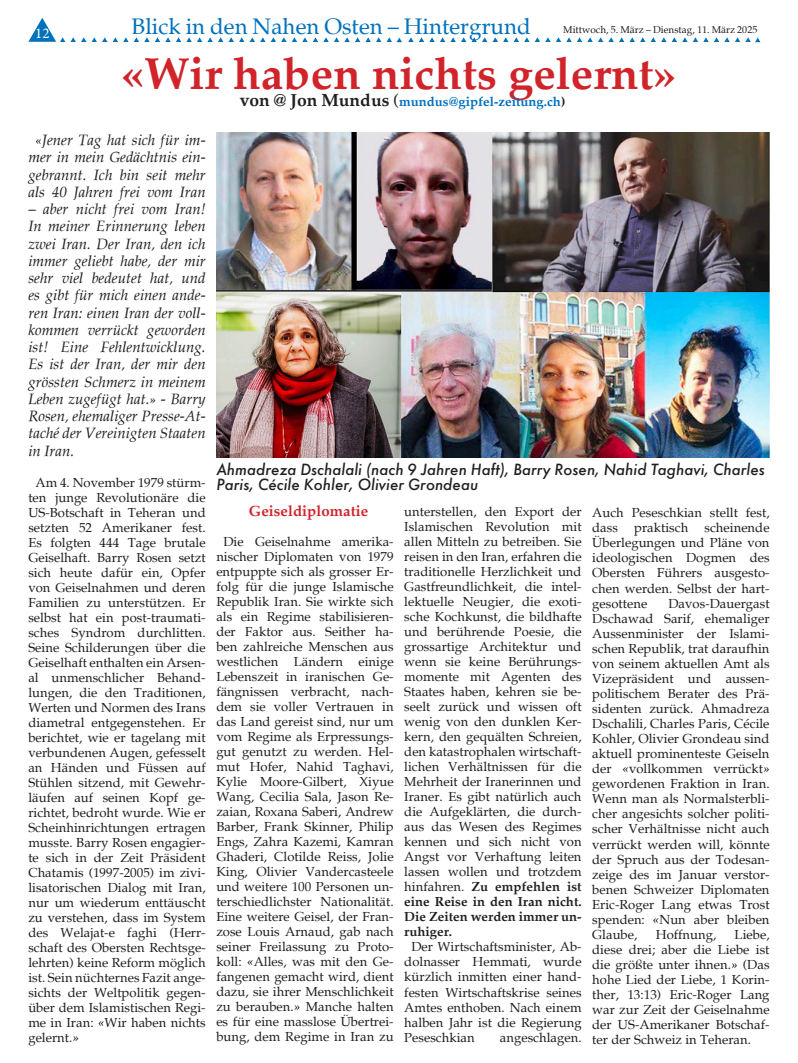
<style>
.page{position:relative;width:798px;height:1063px;background:#fff}
.page>*{position:absolute;margin:0;border:0;box-sizing:border-box;transform-origin:0 0}
.t1{font:700 45px "Palatia";color:#d1232a}
.Seitenrubrik{font:22.5px "Palatia";color:#0072bc}
.t2{font:italic 15px/17.2px "Palatia";color:#231f20;text-align:center}
.Lauftext{font:italic 500 15px/15px "Futura";color:#231f20}
.t3{font:700 15px "Palatia";color:#d1232a}
.t4{font:15px "Minion Pro";color:#fff}
.t5{font:13.12px/15px "Palatia";color:#231f20;text-align:justify}
.Lauftext-2{font:700 13.12px "Palatia";color:#0070c0}
.t6{font:10px "Palatia";color:#231f20}
.s1{font-size:17.5px;color:#231f20}
.s2{font-weight:400;font-size:17.5px;color:#231f20}
.s3{color:#231f20}
.s4{font-size:13.12px;color:#000}
.s5{font-style:italic;color:#000}
.s6{font-weight:700}
</style>
<div class="page">
<svg style="left:113px;top:37px;width:15px;height:5px"></svg>
<svg style="left:134px;top:37px;width:15px;height:5px"></svg>
<svg style="left:155px;top:37px;width:152px;height:5px"></svg>
<svg style="left:313px;top:37px;width:15px;height:5px"></svg>
<svg style="left:334px;top:37px;width:15px;height:5px"></svg>
<svg style="left:28px;top:18px;width:79px;height:24px"></svg>
<svg style="left:355px;top:37px;width:47px;height:5px"></svg>
<svg style="left:408px;top:37px;width:47px;height:5px"></svg>
<svg style="left:461px;top:37px;width:15px;height:5px"></svg>
<svg style="left:482px;top:37px;width:15px;height:5px"></svg>
<svg style="left:503px;top:37px;width:152px;height:5px"></svg>
<svg style="left:661px;top:37px;width:15px;height:5px"></svg>
<svg style="left:682px;top:37px;width:15px;height:5px"></svg>
<svg style="left:703px;top:37px;width:57px;height:5px"></svg>
<img style="left:216px;top:133px;width:553px;height:324px">
<p class="Seitenrubrik" style="left:131px;top:13px;width:401px">Blick in den Nahen Osten – Hintergrund</p>
<p class="t4" style="left:35px;top:23px;width:16px">12</p>
<p class="t6" style="left:563px;top:23px;width:195px">Mittwoch, 5. März – Dienstag, 11. März 2025</p>
<p class="t1" style="left:122px;top:46px;width:556px">«Wir haben nichts gelernt»</p>
<p class="Lauftext-2" style="left:239px;top:94px;width:327px"><span class="s1">von @ Jon Mundus</span> <span class="s2">(</span>mundus@gipfel-zeitung.ch<span class="s3">)</span></p>
<p class="t2" style="left:28px;top:131px;width:179px"><span class="s4">«</span>Jener Tag hat sich für im&shy;mer in mein Gedächtnis ein&shy;gebrannt. Ich bin seit mehr als 40 Jahren frei vom Iran</p>
<p class="t2" style="left:28px;top:200px;width:179px;text-align:justify">– aber nicht frei vom Iran!<br>In meiner Erinnerung leben zwei Iran. Der Iran, den ich immer geliebt habe, der mir sehr viel bedeutet hat, und es gibt für mich einen ande&shy;ren Iran: einen Iran der voll&shy;kommen verrückt geworden ist! Eine Fehlentwicklung.<br>Es ist der Iran, der mir den grössten Schmerz in meinem Leben zugefügt hat.<span class="s4">»</span> - Barry Rosen, ehemaliger Presse-At&shy;taché der Vereinigten Staaten in Iran.</p>
<p class="t5" style="left:28px;top:475px;width:179px;text-indent:7px">Am 4. November 1979 stürm&shy;ten junge Revolutionäre die US-Botschaft in Teheran und setzten 52 Amerikaner fest.<br>Es folgten 444 Tage brutale Geiselhaft. Barry Rosen setzt sich heute dafür ein, Opfer von Geiselnahmen und deren Familien zu unterstützen. Er selbst hat ein post-traumati&shy;sches Syndrom durchlitten.<br>Seine Schilderungen über die Geiselhaft enthalten ein Arsen&shy;al unmenschlicher Behand&shy;lungen, die den Traditionen, Werten und Normen des Irans diametral entgegenstehen. Er berichtet, wie er tagelang mit verbundenen Augen, gefesselt an Händen und Füssen auf Stühlen sitzend, mit Gewehr&shy;läufen auf seinen Kopf ge&shy;richtet, bedroht wurde. Wie er Scheinhinrichtungen ertragen musste. Barry Rosen engagier&shy;te sich in der Zeit Präsident Chatamis (1997-2005) im zivi&shy;lisatorischen Dialog mit Iran, nur um wiederum enttäuscht zu verstehen, dass im System des Welajat-e faghi (Herr&shy;schaft des Obersten Rechtsge&shy;lehrten) keine Reform möglich ist. Sein nüchternes Fazit ange&shy;sichts der Weltpolitik gegen&shy;über dem Islamistischen Regi&shy;me in Iran: <span class="s5">«</span>Wir haben nichts gelernt.<span class="s5">»</span></p>
<p class="Lauftext" style="left:216px;top:462px;width:550px">Ahmadreza Dschalali (nach 9 Jahren Haft), Barry Rosen, Nahid Taghavi, Charles<br>Paris, Cécile Kohler, Olivier Grondeau</p>
<p class="t3" style="left:249px;top:502px;width:121px">Geiseldiplomatie</p>
<p class="t5" style="left:216px;top:534px;width:179px;text-align:center">Die Geiselnahme amerika&shy;nischer Diplomaten von 1979 entpuppte sich als grosser Er&shy;folg für die junge Islamische<br>Republik Iran. Sie wirkte sich als ein Regime stabilisieren&shy;der Faktor aus. Seither ha&shy;ben zahlreiche Menschen aus westlichen Ländern einige<br>Lebenszeit in iranischen Ge&shy;fängnissen verbracht, nach&shy;dem sie voller Vertrauen in das Land gereist sind, nur um vom Regime als Erpressungs&shy;gut genutzt zu werden. Hel&shy;mut Hofer, Nahid Taghavi,<br>Kylie Moore-Gilbert, Xiyue<br>Wang, Cecilia Sala, Jason Re&shy;zaian, Roxana Saberi, Andrew<br>Barber, Frank Skinner, Philip<br>Engs, Zahra Kazemi, Kamran<br>Ghaderi, Clotilde Reiss, Jolie<br>King, Olivier Vandercasteele und weitere 100 Personen un&shy;terschiedlichster Nationalität.<br>Eine weitere Geisel, der Fran&shy;zose Louis Arnaud, gab nach seiner Freilassung zu Proto&shy;koll: <span class="s5">«</span>Alles, was mit den Ge&shy;fangenen gemacht wird, dient dazu, sie ihrer Menschlichkeit zu berauben.<span class="s5">»</span> Manche halten es für eine masslose Übertrei&shy;bung, dem Regime in Iran zu</p>
<p class="t5" style="left:404px;top:504px;width:179px">unterstellen, den Export der Islamischen Revolution mit allen Mitteln zu betreiben. Sie reisen in den Iran, erfahren die traditionelle Herzlichkeit und Gastfreundlichkeit, die intel&shy;lektuelle Neugier, die exoti&shy;sche Kochkunst, die bildhafte und berührende Poesie, die grossartige Architektur und wenn sie keine Berührungs&shy;momente mit Agenten des Staates haben, kehren sie be&shy;seelt zurück und wissen oft wenig von den dunklen Ker&shy;kern, den gequälten Schreien, den katastrophalen wirtschaft&shy;lichen Verhältnissen für die Mehrheit der Iranerinnen und Iraner. Es gibt natürlich auch die Aufgeklärten, die durch&shy;aus das Wesen des Regimes kennen und sich nicht von Angst vor Verhaftung leiten lassen wollen und trotzdem hinfahren. <span class="s6">Zu empfehlen ist eine Reise in den Iran nicht.<br>Die Zeiten werden immer un&shy;ruhiger.</span></p>
<p class="t5" style="left:404px;top:939px;width:179px;text-indent:7px">Der Wirtschaftsminister, Ab&shy;dolnasser Hemmati, wurde kürzlich inmitten einer hand&shy;festen Wirtschaftskrise seines Amtes enthoben. Nach einem halben Jahr ist die Regierung Peseschkian</p>
<p class="t5" style="left:499px;top:1030px;width:83px">angeschlagen.</p>
<p class="t5" style="left:592px;top:505px;width:179px">Auch Peseschkian stellt fest, dass praktisch scheinende Überlegungen und Pläne von ideologischen Dogmen des Obersten Führers ausgesto&shy;chen werden. Selbst der hart&shy;gesottene</p>
<p class="t5" style="left:592px;top:596px;width:179px;text-indent:76px">Davos-Dauergast Dschawad Sarif, ehemaliger Aussenminister der Islami&shy;schen Republik, trat daraufhin von seinem aktuellen Amt als Vizepräsident und aussen&shy;politischem Berater des Prä&shy;sidenten zurück. Ahmadreza Dschalili, Charles Paris, Cécile Kohler, Olivier Grondeau sind aktuell prominenteste Geiseln der <span class="s5">«</span>vollkommen verrückt<span class="s5">» </span>gewordenen Fraktion in Iran.<br>Wenn man als Normalsterbli&shy;cher angesichts solcher politi&shy;scher Verhältnisse nicht auch verrückt werden will, könnte der Spruch aus der Todesan&shy;zeige des im Januar verstor&shy;benen Schweizer Diplomaten Eric-Roger Lang etwas Trost spenden: <span class="s5">«</span>Nun aber bleiben Glaube,</p>
<p class="t5" style="left:592px;top:927px;width:179px;text-indent:142px">Liebe, diese drei; aber die Liebe ist die größte unter ihnen.<span class="s5">»</span> (Das hohe Lied der Liebe, 1 Korin&shy;ther, 13:13) Eric-Roger Lang war zur Zeit der Geiselnahme der US-Amerikaner Botschaf&shy;ter der Schweiz in Teheran.</p>
<p class="t5" style="left:655px;top:927px;width:62px">Hoffnung,</p>
</div>
